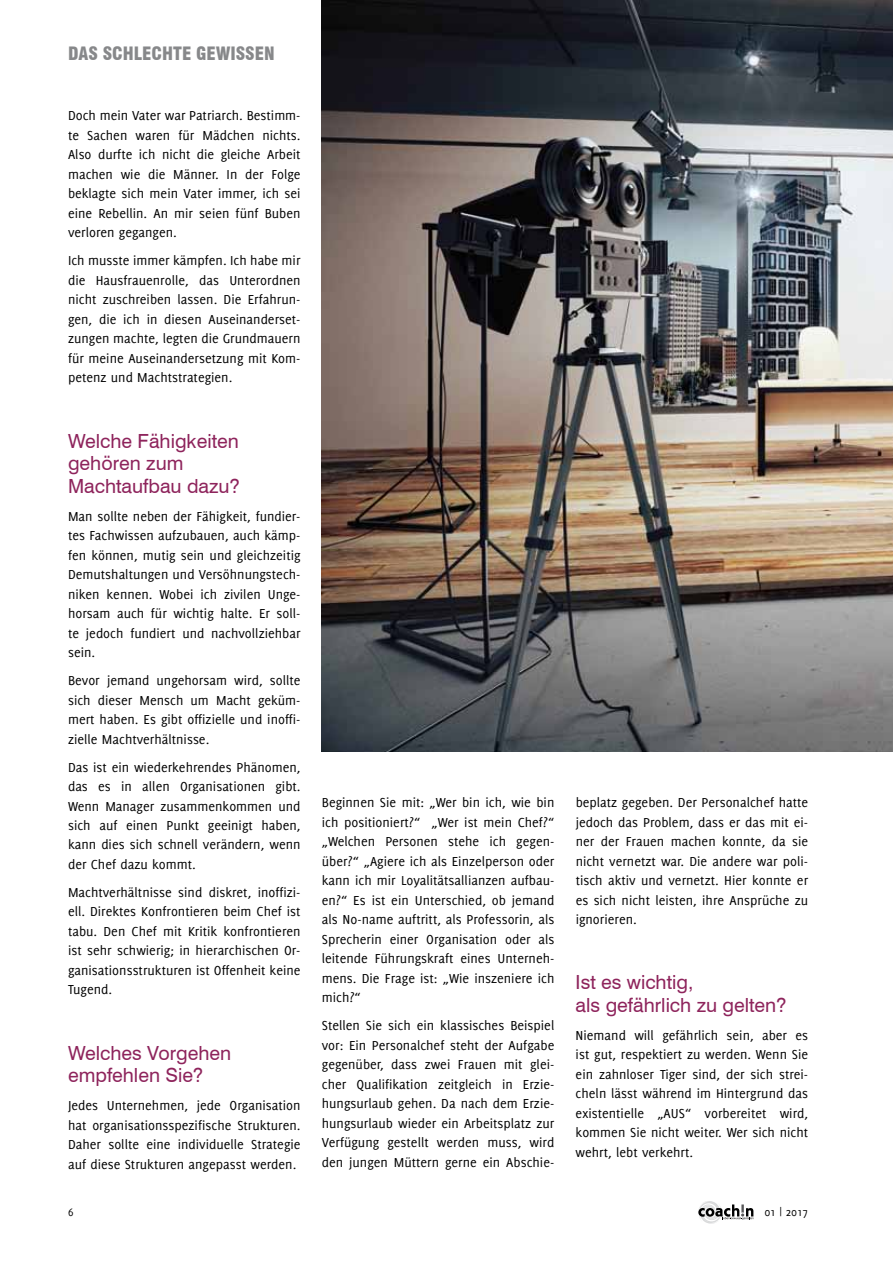
<style>
.page{position:relative;width:893px;height:1263px;background:#fff}
.page>*{position:absolute;margin:0;border:0;box-sizing:border-box;transform-origin:0 0}
.t1{font:19.5px/22.5px "Swiss 721 BT";color:#8e245c}
.t2{font:900 condensed 18px "Swiss 721 BT";color:#87888a}
.t3{font:14.25px/19.5px "Delicious";color:#000;text-align:justify}
.t4{font:12px "Delicious";letter-spacing:.01em;color:#000}
</style>
<div class="page">
<svg style="left:698px;top:1201px;width:55px;height:23px"></svg>
<img style="left:322px;top:0;width:571px;height:752px">
<p class="t2" style="left:68px;top:43px;width:208px">DAS SCHLECHTE GEWISSEN</p>
<p class="t3" style="left:68px;top:106px;width:234px">Doch mein Vater war Patriarch. Bestimm&shy;te Sachen waren für Mädchen nichts.<br>Also durfte ich nicht die gleiche Arbeit machen wie die Männer. In der Folge beklagte sich mein Vater immer, ich sei eine Rebellin. An mir seien fünf Buben verloren gegangen.</p>
<p class="t3" style="left:68px;top:251px;width:234px">Ich musste immer kämpfen. Ich habe mir die Hausfrauenrolle, das Unterordnen nicht zuschreiben lassen. Die Erfahrun&shy;gen, die ich in diesen Auseinanderset&shy;zungen machte, legten die Grundmauern für meine Auseinandersetzung mit Kom&shy;petenz und Machtstrategien.</p>
<h1 class="t1" style="left:68px;top:429px;width:173px">Welche Fähigkeiten gehören zum<br>Machtaufbau dazu?</h1>
<p class="t3" style="left:68px;top:506px;width:234px">Man sollte neben der Fähigkeit, fundier&shy;tes Fachwissen aufzubauen, auch kämp&shy;fen können, mutig sein und gleichzeitig Demutshaltungen und Versöhnungstech&shy;niken kennen. Wobei ich zivilen Unge&shy;horsam auch für wichtig halte. Er soll&shy;te jedoch fundiert und nachvollziehbar sein.</p>
<p class="t3" style="left:68px;top:670px;width:234px">Bevor jemand ungehorsam wird, sollte sich dieser Mensch um Macht geküm&shy;mert haben. Es gibt offizielle und inoffi&shy;zielle Machtverhältnisse.</p>
<p class="t3" style="left:68px;top:757px;width:234px">Das ist ein wiederkehrendes Phänomen, das es in allen Organisationen gibt.<br>Wenn Manager zusammenkommen und sich auf einen Punkt geeinigt haben, kann dies sich schnell verändern, wenn der Chef dazu kommt.</p>
<p class="t3" style="left:68px;top:882px;width:234px">Machtverhältnisse sind diskret, inoffizi&shy;ell. Direktes Konfrontieren beim Chef ist tabu. Den Chef mit Kritik konfrontieren ist sehr schwierig; in hierarchischen Or&shy;ganisationsstrukturen ist Offenheit keine Tugend.</p>
<h1 class="t1" style="left:68px;top:1041px;width:165px">Welches Vorgehen empfehlen Sie?</h1>
<p class="t3" style="left:68px;top:1095px;width:234px">Jedes Unternehmen, jede Organisation hat organisationsspezifische Strukturen.<br>Daher sollte eine individuelle Strategie auf diese Strukturen angepasst werden.</p>
<p class="t3" style="left:322px;top:793px;width:234px">Beginnen Sie mit: „Wer bin ich, wie bin ich positioniert?“ „Wer ist mein Chef?“ „Welchen Personen stehe ich gegen&shy;über?“ „Agiere ich als Einzelperson oder kann ich mir Loyalitätsallianzen aufbau&shy;en?“ Es ist ein Unterschied, ob jemand als No-name auftritt, als Professorin, als Sprecherin einer Organisation oder als leitende Führungskraft eines Unterneh&shy;mens. Die Frage ist: „Wie inszeniere ich mich?“</p>
<p class="t3" style="left:322px;top:1015px;width:234px">Stellen Sie sich ein klassisches Beispiel vor: Ein Personalchef steht der Aufgabe gegenüber, dass zwei Frauen mit glei&shy;cher Qualifikation zeitgleich in Erzie&shy;hungsurlaub gehen. Da nach dem Erzie&shy;hungsurlaub wieder ein Arbeitsplatz zur Verfügung gestellt werden muss, wird den jungen Müttern gerne ein Abschie-</p>
<p class="t3" style="left:576px;top:792px;width:234px">beplatz gegeben. Der Personalchef hatte jedoch das Problem, dass er das mit ei&shy;ner der Frauen machen konnte, da sie nicht vernetzt war. Die andere war poli&shy;tisch aktiv und vernetzt. Hier konnte er es sich nicht leisten, ihre Ansprüche zu ignorieren.</p>
<h1 class="t1" style="left:576px;top:971px;width:212px">Ist es wichtig,<br>als gefährlich zu gelten?</h1>
<p class="t3" style="left:576px;top:1025px;width:234px">Niemand will gefährlich sein, aber es ist gut, respektiert zu werden. Wenn Sie ein zahnloser Tiger sind, der sich strei&shy;cheln lässt während im Hintergrund das existentielle „AUS“ vorbereitet wird, kommen Sie nicht weiter. Wer sich nicht wehrt, lebt verkehrt.</p>
<p class="t4" style="left:68px;top:1205px;width:7px">6</p>
<p class="t4" style="left:765px;top:1205px;width:45px">01 | 2017</p>
</div>
